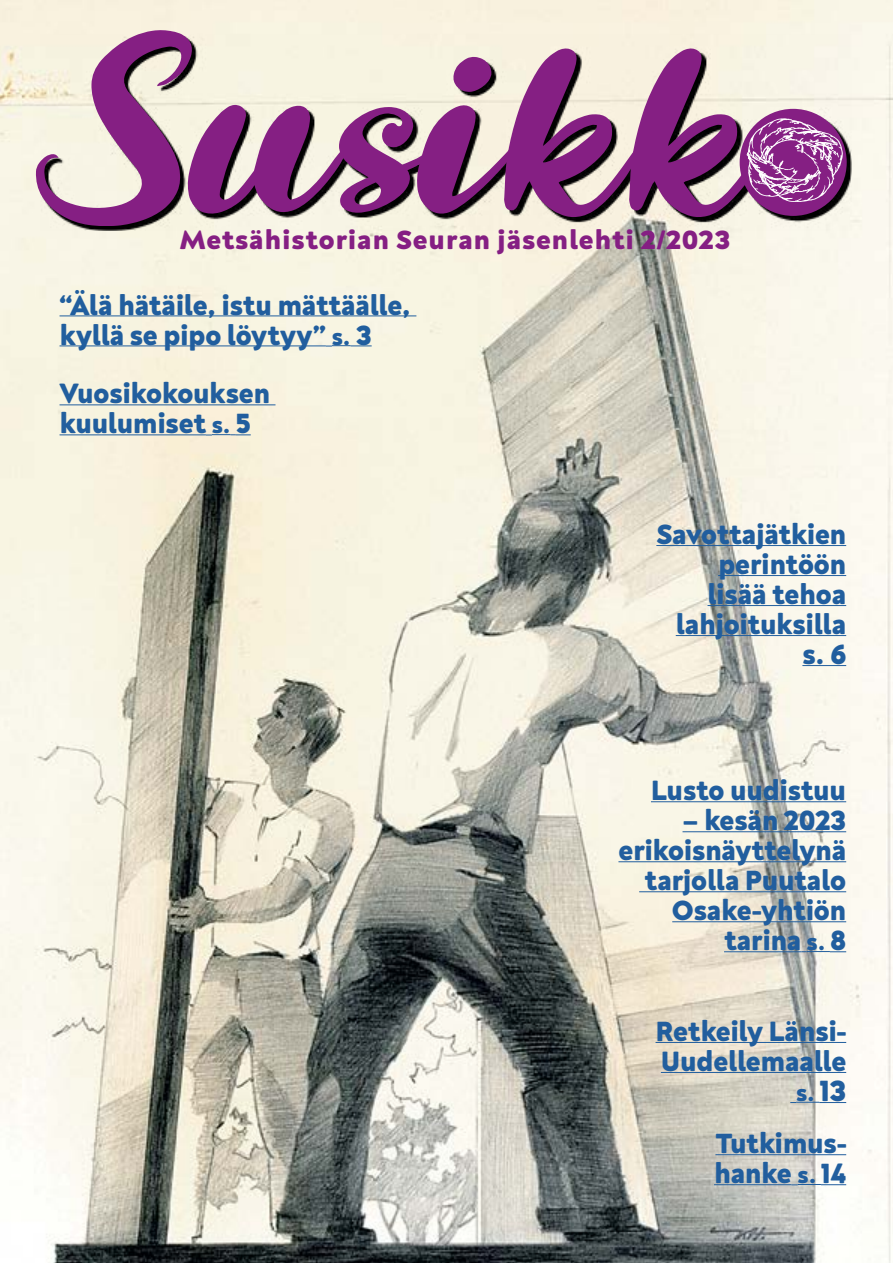
<style>
.page{position:relative;width:893px;height:1263px;background:#fff}
.page>*{position:absolute;margin:0;border:0;box-sizing:border-box;transform-origin:0 0}
.t1{font:800 28.5px/30px "Neufreit";letter-spacing:-.01em;color:#215e9e}
.t2{font:800 27px "Neufreit";letter-spacing:.03em;color:#851f83;scale:1.05 1}
.t3{font:800 24px "Neufreit";color:#215e9e}
.s1{font-size:24px}
.s2{font-size:30px}
</style>
<div class="page">
<img style="left:0;top:0;width:893px;height:1263px">
<svg style="left:40px;top:34px;width:811px;height:197px;background:#ddd8cd"></svg>
<svg style="left:36px;top:30px;width:807px;height:196px;background:#be98b1"></svg>
<hr style="left:655px;top:1042px;width:191px;height:1px;background:#215e9e">
<hr style="left:661px;top:1072px;width:185px;height:1px;background:#215e9e">
<svg style="left:790px;top:1102px;width:56px;height:1px"></svg>
<hr style="left:60px;top:404px;width:215px;height:1px;background:#215e9e">
<hr style="left:60px;top:434px;width:146px;height:1px;background:#215e9e">
<svg style="left:206px;top:434px;width:45px;height:2px"></svg>
<hr style="left:656px;top:545px;width:190px;height:1px;background:#215e9e">
<hr style="left:718px;top:575px;width:128px;height:1px;background:#215e9e">
<hr style="left:707px;top:605px;width:139px;height:1px;background:#215e9e">
<hr style="left:676px;top:635px;width:170px;height:1px;background:#215e9e">
<hr style="left:802px;top:665px;width:44px;height:1px;background:#215e9e">
<hr style="left:651px;top:801px;width:195px;height:1px;background:#215e9e">
<hr style="left:682px;top:831px;width:164px;height:1px;background:#215e9e">
<hr style="left:618px;top:861px;width:228px;height:1px;background:#215e9e">
<hr style="left:639px;top:891px;width:207px;height:1px;background:#215e9e">
<hr style="left:672px;top:921px;width:174px;height:1px;background:#215e9e">
<hr style="left:724px;top:951px;width:77px;height:1px;background:#215e9e">
<svg style="left:801px;top:951px;width:45px;height:1px"></svg>
<hr style="left:715px;top:1154px;width:131px;height:1px;background:#215e9e">
<hr style="left:714px;top:1184px;width:78px;height:1px;background:#215e9e">
<svg style="left:792px;top:1184px;width:54px;height:1px"></svg>
<hr style="left:60px;top:316px;width:356px;height:1px;background:#215e9e">
<hr style="left:60px;top:346px;width:266px;height:1px;background:#215e9e">
<svg style="left:326px;top:345px;width:46px;height:2px"></svg>
<p class="t2" style="left:180px;top:224px;width:526px">Metsähistorian Seuran jäsenlehti 2/2023</p>
<p class="t1" style="left:60px;top:289px;width:353px">“Älä hätäile, istu mättäälle, kyllä se pipo löytyy” <span class="s1">s.</span> 3</p>
<p class="t1" style="left:60px;top:378px;width:212px">Vuosikokouksen kuulumiset <span class="s1">s.</span> 5</p>
<p class="t1" style="left:656px;top:519px;width:191px;text-align:right">Savottajätkien perintöön lisää tehoa lahjoituksilla s. 6</p>
<p class="t1" style="left:651px;top:775px;width:197px">Lusto uudistuu</p>
<p class="t1" style="left:618px;top:805px;width:229px;text-align:right">– kesän 2023 erikoisnäyttelynä tarjolla Puutalo<br>Osake-yhtiön tarina <span class="s1">s.</span> 8</p>
<p class="t1" style="left:655px;top:1015px;width:192px">Retkeily Länsi-<br>Uudellemaalle</p>
<p class="t3" style="left:796px;top:1079px;width:52px">s. <span class="s2">13</span></p>
<p class="t1" style="left:714px;top:1128px;width:134px">Tutkimus&shy;hanke <span class="s1">s.</span> 14</p>
</div>
